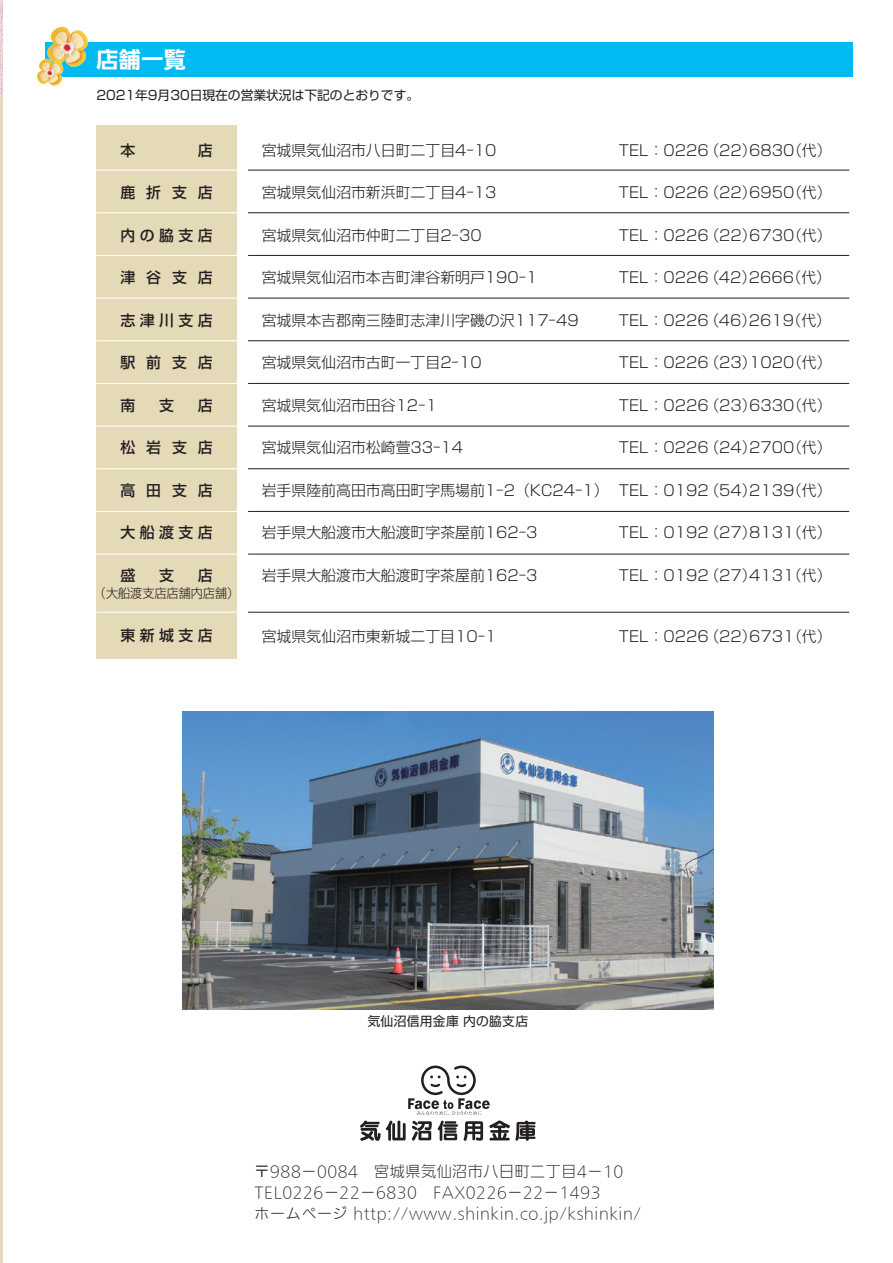
<style>
.page{position:relative;width:893px;height:1263px;background:#fff}
.page>*{position:absolute;margin:0;border:0;box-sizing:border-box;transform-origin:0 0}
.t1{font:700 22.5px "Iwa UD Go Dsp Pro";color:#fff}
.t2{font:300 15px/21px "Iwa UD Go Dsp Pro";letter-spacing:.04em;color:#231f20}
.t3{font:300 14.85px "Shin Go Pro";color:#231f20}
.t4{font:500 14.85px "Shin Go Pro";letter-spacing:.295em;color:#231f20}
.t5{font:12.75px "Shin Go Pro";color:#231f20}
.t6{font:300 12.75px "Shin Go Pro";color:#231f20;scale:.95 1}
.t7{font:12.75px "Shin Go Pro";letter-spacing:.025em;color:#231f20}
</style>
<div class="page">
<div style="left:96px;top:126px;width:141px;height:532px;background:#e5dab7"></div>
<hr style="left:0;top:0;width:2px;height:1263px;background:#e5dab7">
<img style="left:0;top:0;width:2px;height:97px">
<div style="left:45px;top:43px;width:808px;height:34px;background:#00baf1"></div>
<svg style="left:360px;top:1065px;width:176px;height:76px"></svg>
<img style="left:45px;top:26px;width:46px;height:41px">
<img style="left:37px;top:57px;width:29px;height:29px">
<hr style="left:96px;top:170px;width:141px;height:1px;background:#fff">
<hr style="left:96px;top:212px;width:141px;height:1px;background:#fff">
<hr style="left:96px;top:255px;width:141px;height:1px;background:#fff">
<hr style="left:96px;top:298px;width:141px;height:1px;background:#fff">
<hr style="left:96px;top:340px;width:141px;height:1px;background:#fff">
<hr style="left:96px;top:383px;width:141px;height:1px;background:#fff">
<hr style="left:96px;top:426px;width:141px;height:1px;background:#fff">
<hr style="left:96px;top:468px;width:141px;height:1px;background:#fff">
<hr style="left:96px;top:511px;width:141px;height:1px;background:#fff">
<hr style="left:96px;top:553px;width:141px;height:2px;background:#fff">
<hr style="left:96px;top:612px;width:141px;height:1px;background:#fff">
<hr style="left:248px;top:170px;width:601px;height:1px;background:#231f20">
<hr style="left:248px;top:212px;width:601px;height:1px;background:#231f20">
<hr style="left:248px;top:255px;width:601px;height:1px;background:#231f20">
<hr style="left:248px;top:298px;width:601px;height:1px;background:#231f20">
<hr style="left:248px;top:340px;width:601px;height:1px;background:#231f20">
<hr style="left:248px;top:383px;width:601px;height:1px;background:#231f20">
<hr style="left:248px;top:426px;width:601px;height:1px;background:#231f20">
<hr style="left:248px;top:468px;width:601px;height:1px;background:#231f20">
<hr style="left:248px;top:511px;width:601px;height:1px;background:#231f20">
<hr style="left:248px;top:554px;width:601px;height:1px;background:#231f20">
<hr style="left:248px;top:612px;width:601px;height:1px;background:#231f20">
<svg style="left:363px;top:1009px;width:168px;height:1px"></svg>
<img style="left:182px;top:712px;width:532px;height:297px">
<p class="t1" style="left:96px;top:43px;width:91px">店舗一覧</p>
<p class="t5" style="left:96px;top:85px;width:324px">2021年9月30日現在の営業状況は下記のとおりです。</p>
<p class="t4" style="left:198px;top:138px;width:16px">店</p>
<p class="t4" style="left:121px;top:138px;width:16px">本</p>
<p class="t4" style="left:121px;top:180px;width:93px">鹿折支店</p>
<p class="t4" style="left:121px;top:223px;width:93px">内の脇支店</p>
<p class="t4" style="left:121px;top:265px;width:93px">津谷支店</p>
<p class="t4" style="left:121px;top:308px;width:93px">志津川支店</p>
<p class="t4" style="left:121px;top:350px;width:93px">駅前支店</p>
<p class="t4" style="left:121px;top:393px;width:16px">南</p>
<p class="t4" style="left:159px;top:393px;width:16px">支</p>
<p class="t4" style="left:198px;top:393px;width:16px">店</p>
<p class="t4" style="left:121px;top:435px;width:93px">松岩支店</p>
<p class="t4" style="left:121px;top:478px;width:93px">高田支店</p>
<p class="t4" style="left:121px;top:520px;width:93px">大船渡支店</p>
<p class="t4" style="left:121px;top:563px;width:16px">盛</p>
<p class="t4" style="left:159px;top:563px;width:16px">支</p>
<p class="t4" style="left:198px;top:563px;width:16px">店</p>
<p class="t6" style="left:94px;top:582px;width:155px">（大船渡支店店舗内店舗(</p>
<p class="t4" style="left:121px;top:624px;width:93px">東新城支店</p>
<p class="t3" style="left:262px;top:138px;width:236px">宮城県気仙沼市八日町二丁目4-10</p>
<p class="t3" style="left:705px;top:138px;width:54px">（22）</p>
<p class="t3" style="left:787px;top:138px;width:46px">（代(</p>
<p class="t3" style="left:619px;top:138px;width:91px">TEL：0226</p>
<p class="t3" style="left:749px;top:138px;width:47px">6830</p>
<p class="t3" style="left:262px;top:180px;width:236px">宮城県気仙沼市新浜町二丁目4-13</p>
<p class="t3" style="left:705px;top:180px;width:54px">（22）</p>
<p class="t3" style="left:787px;top:180px;width:46px">（代(</p>
<p class="t3" style="left:619px;top:180px;width:91px">TEL：0226</p>
<p class="t3" style="left:749px;top:180px;width:47px">6950</p>
<p class="t3" style="left:262px;top:223px;width:221px">宮城県気仙沼市仲町二丁目2-30</p>
<p class="t3" style="left:705px;top:223px;width:54px">（22）</p>
<p class="t3" style="left:787px;top:223px;width:46px">（代(</p>
<p class="t3" style="left:619px;top:223px;width:91px">TEL：0226</p>
<p class="t3" style="left:749px;top:223px;width:47px">6730</p>
<p class="t3" style="left:262px;top:265px;width:277px">宮城県気仙沼市本吉町津谷新明戸190-1</p>
<p class="t3" style="left:705px;top:265px;width:53px">（42）</p>
<p class="t3" style="left:786px;top:265px;width:46px">（代(</p>
<p class="t3" style="left:619px;top:265px;width:91px">TEL：0226</p>
<p class="t3" style="left:749px;top:265px;width:47px">2666</p>
<p class="t3" style="left:262px;top:308px;width:318px">宮城県本吉郡南三陸町志津川字磯の沢117-49</p>
<p class="t3" style="left:705px;top:308px;width:53px">（46）</p>
<p class="t3" style="left:786px;top:308px;width:46px">（代(</p>
<p class="t3" style="left:619px;top:308px;width:91px">TEL：0226</p>
<p class="t3" style="left:749px;top:308px;width:47px">2619</p>
<p class="t3" style="left:262px;top:350px;width:221px">宮城県気仙沼市古町一丁目2-10</p>
<p class="t3" style="left:705px;top:350px;width:54px">（23）</p>
<p class="t3" style="left:787px;top:350px;width:46px">（代(</p>
<p class="t3" style="left:619px;top:350px;width:91px">TEL：0226</p>
<p class="t3" style="left:749px;top:350px;width:47px">1020</p>
<p class="t3" style="left:262px;top:393px;width:177px">宮城県気仙沼市田谷12-1</p>
<p class="t3" style="left:705px;top:393px;width:54px">（23）</p>
<p class="t3" style="left:787px;top:393px;width:46px">（代(</p>
<p class="t3" style="left:619px;top:393px;width:91px">TEL：0226</p>
<p class="t3" style="left:749px;top:393px;width:47px">6330</p>
<p class="t3" style="left:262px;top:435px;width:203px">宮城県気仙沼市松崎萱33-14</p>
<p class="t3" style="left:705px;top:435px;width:54px">（24）</p>
<p class="t3" style="left:787px;top:435px;width:46px">（代(</p>
<p class="t3" style="left:619px;top:435px;width:91px">TEL：0226</p>
<p class="t3" style="left:749px;top:435px;width:47px">2700</p>
<p class="t3" style="left:262px;top:478px;width:348px">岩手県陸前高田市高田町字馬場前1-2（KC24-1）</p>
<p class="t3" style="left:704px;top:478px;width:54px">（54）</p>
<p class="t3" style="left:787px;top:478px;width:46px">（代(</p>
<p class="t3" style="left:619px;top:478px;width:91px">TEL：0192</p>
<p class="t3" style="left:749px;top:478px;width:47px">2139</p>
<p class="t3" style="left:262px;top:520px;width:277px">岩手県大船渡市大船渡町字茶屋前162-3</p>
<p class="t3" style="left:704px;top:520px;width:54px">（27）</p>
<p class="t3" style="left:787px;top:520px;width:46px">（代(</p>
<p class="t3" style="left:619px;top:520px;width:91px">TEL：0192</p>
<p class="t3" style="left:749px;top:520px;width:47px">8131</p>
<p class="t3" style="left:262px;top:563px;width:277px">岩手県大船渡市大船渡町字茶屋前162-3</p>
<p class="t3" style="left:704px;top:563px;width:54px">（27）</p>
<p class="t3" style="left:787px;top:563px;width:46px">（代(</p>
<p class="t3" style="left:619px;top:563px;width:91px">TEL：0192</p>
<p class="t3" style="left:749px;top:563px;width:47px">4131</p>
<p class="t3" style="left:262px;top:625px;width:236px">宮城県気仙沼市東新城二丁目10-1</p>
<p class="t3" style="left:705px;top:625px;width:54px">（22）</p>
<p class="t3" style="left:787px;top:625px;width:46px">（代(</p>
<p class="t3" style="left:619px;top:625px;width:91px">TEL：0226</p>
<p class="t3" style="left:749px;top:625px;width:47px">6731</p>
<p class="t7" style="left:368px;top:1011px;width:162px">気仙沼信用金庫内の脇支店</p>
<p class="t2" style="left:255px;top:1161px;width:388px">〒988－0084　宮城県気仙沼市八日町二丁目4－10<br>TEL0226－22－6830　FAX0226－22－1493<br>ホームページ http://www.shinkin.co.jp/kshinkin/</p>
</div>
